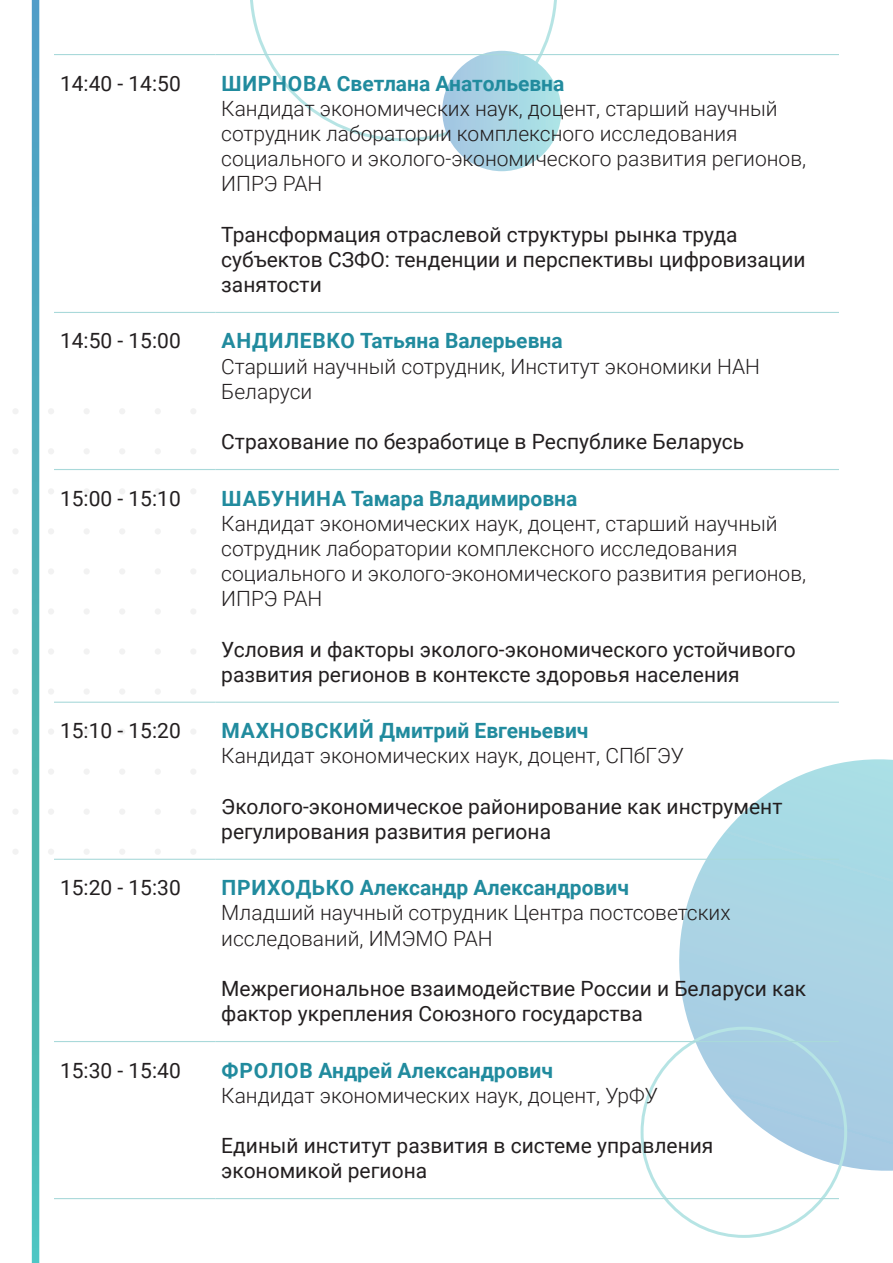
<style>
.page{position:relative;width:893px;height:1263px;background:#fff}
.page>*{position:absolute;margin:0;border:0;box-sizing:border-box;transform-origin:0 0}
.t1{font:21px/25.2px "Roboto";color:#231f20}
.t2{font:300 21px/25.2px "Roboto";color:#231f20}
.t3{font:700 21px "Roboto";color:#218b9e}
</style>
<div class="page">
<svg style="left:191px;top:408px;width:5px;height:6px"></svg>
<svg style="left:191px;top:449px;width:5px;height:5px"></svg>
<svg style="left:191px;top:489px;width:5px;height:5px"></svg>
<svg style="left:191px;top:529px;width:5px;height:5px"></svg>
<svg style="left:191px;top:569px;width:5px;height:5px"></svg>
<div style="left:190px;top:608px;width:6px;height:7px;background:#f2f2f2;border-radius:50%"></div>
<div style="left:190px;top:648px;width:6px;height:7px;background:#f2f2f2;border-radius:50%"></div>
<div style="left:190px;top:688px;width:6px;height:7px;background:#f2f2f2;border-radius:50%"></div>
<div style="left:190px;top:728px;width:6px;height:7px;background:#f2f2f2;border-radius:50%"></div>
<div style="left:190px;top:768px;width:6px;height:7px;background:#f2f2f2;border-radius:50%"></div>
<div style="left:190px;top:808px;width:6px;height:7px;background:#f2f2f2;border-radius:50%"></div>
<div style="left:190px;top:848px;width:6px;height:7px;background:#f2f2f2;border-radius:50%"></div>
<svg style="left:155px;top:408px;width:6px;height:6px"></svg>
<svg style="left:155px;top:449px;width:6px;height:5px"></svg>
<svg style="left:155px;top:489px;width:6px;height:5px"></svg>
<svg style="left:155px;top:529px;width:6px;height:5px"></svg>
<svg style="left:155px;top:569px;width:6px;height:5px"></svg>
<div style="left:155px;top:608px;width:6px;height:7px;background:#f2f2f2;border-radius:50%"></div>
<div style="left:155px;top:648px;width:6px;height:7px;background:#f2f2f2;border-radius:50%"></div>
<div style="left:155px;top:688px;width:6px;height:7px;background:#f2f2f2;border-radius:50%"></div>
<div style="left:155px;top:728px;width:6px;height:7px;background:#f2f2f2;border-radius:50%"></div>
<div style="left:155px;top:768px;width:6px;height:7px;background:#f2f2f2;border-radius:50%"></div>
<div style="left:155px;top:808px;width:6px;height:7px;background:#f2f2f2;border-radius:50%"></div>
<div style="left:155px;top:848px;width:6px;height:7px;background:#f2f2f2;border-radius:50%"></div>
<svg style="left:119px;top:408px;width:6px;height:6px"></svg>
<svg style="left:119px;top:449px;width:6px;height:5px"></svg>
<svg style="left:119px;top:489px;width:6px;height:5px"></svg>
<svg style="left:119px;top:529px;width:6px;height:5px"></svg>
<svg style="left:119px;top:569px;width:6px;height:5px"></svg>
<div style="left:119px;top:608px;width:6px;height:7px;background:#f2f2f2;border-radius:50%"></div>
<div style="left:119px;top:648px;width:6px;height:7px;background:#f2f2f2;border-radius:50%"></div>
<div style="left:119px;top:688px;width:6px;height:7px;background:#f2f2f2;border-radius:50%"></div>
<div style="left:119px;top:728px;width:6px;height:7px;background:#f2f2f2;border-radius:50%"></div>
<div style="left:119px;top:768px;width:6px;height:7px;background:#f2f2f2;border-radius:50%"></div>
<div style="left:119px;top:808px;width:6px;height:7px;background:#f2f2f2;border-radius:50%"></div>
<div style="left:119px;top:848px;width:6px;height:7px;background:#f2f2f2;border-radius:50%"></div>
<svg style="left:84px;top:408px;width:5px;height:6px"></svg>
<svg style="left:84px;top:449px;width:5px;height:5px"></svg>
<svg style="left:84px;top:489px;width:5px;height:5px"></svg>
<svg style="left:84px;top:529px;width:5px;height:5px"></svg>
<svg style="left:84px;top:569px;width:5px;height:5px"></svg>
<div style="left:84px;top:608px;width:6px;height:7px;background:#f2f2f2;border-radius:50%"></div>
<div style="left:84px;top:648px;width:6px;height:7px;background:#f2f2f2;border-radius:50%"></div>
<div style="left:84px;top:688px;width:6px;height:7px;background:#f2f2f2;border-radius:50%"></div>
<div style="left:84px;top:728px;width:6px;height:7px;background:#f2f2f2;border-radius:50%"></div>
<div style="left:84px;top:768px;width:6px;height:7px;background:#f2f2f2;border-radius:50%"></div>
<div style="left:84px;top:808px;width:6px;height:7px;background:#f2f2f2;border-radius:50%"></div>
<div style="left:84px;top:848px;width:6px;height:7px;background:#f2f2f2;border-radius:50%"></div>
<svg style="left:48px;top:409px;width:6px;height:5px"></svg>
<svg style="left:48px;top:449px;width:6px;height:5px"></svg>
<svg style="left:48px;top:489px;width:6px;height:5px"></svg>
<svg style="left:48px;top:529px;width:6px;height:5px"></svg>
<svg style="left:48px;top:569px;width:6px;height:5px"></svg>
<div style="left:48px;top:608px;width:6px;height:7px;background:#f2f2f2;border-radius:50%"></div>
<div style="left:48px;top:648px;width:6px;height:7px;background:#f2f2f2;border-radius:50%"></div>
<div style="left:48px;top:688px;width:6px;height:7px;background:#f2f2f2;border-radius:50%"></div>
<div style="left:48px;top:728px;width:6px;height:7px;background:#f2f2f2;border-radius:50%"></div>
<div style="left:48px;top:768px;width:6px;height:7px;background:#f2f2f2;border-radius:50%"></div>
<div style="left:48px;top:808px;width:6px;height:7px;background:#f2f2f2;border-radius:50%"></div>
<div style="left:48px;top:848px;width:6px;height:7px;background:#f2f2f2;border-radius:50%"></div>
<svg style="left:650px;top:759px;width:243px;height:441px"></svg>
<svg style="left:250px;top:0;width:307px;height:141px"></svg>
<div style="left:442px;top:51px;width:119px;height:120px;background:linear-gradient(to right,#a5c5e2,#ade4e6);border-radius:50%"></div>
<svg style="left:13px;top:0;width:26px;height:1263px"></svg>
<hr style="left:54px;top:54px;width:161px;height:1px;background:#a9d9da">
<hr style="left:215px;top:54px;width:624px;height:1px;background:#a9d9da">
<hr style="left:54px;top:312px;width:161px;height:1px;background:#a9d9da">
<hr style="left:215px;top:312px;width:624px;height:1px;background:#a9d9da">
<hr style="left:54px;top:469px;width:161px;height:1px;background:#a9d9da">
<hr style="left:215px;top:469px;width:624px;height:1px;background:#a9d9da">
<hr style="left:54px;top:702px;width:161px;height:1px;background:#a9d9da">
<hr style="left:215px;top:702px;width:624px;height:1px;background:#a9d9da">
<hr style="left:54px;top:859px;width:161px;height:1px;background:#a9d9da">
<hr style="left:215px;top:859px;width:624px;height:1px;background:#a9d9da">
<hr style="left:54px;top:1041px;width:161px;height:1px;background:#a9d9da">
<hr style="left:215px;top:1041px;width:624px;height:1px;background:#a9d9da">
<hr style="left:54px;top:1198px;width:161px;height:1px;background:#a9d9da">
<hr style="left:215px;top:1198px;width:624px;height:1px;background:#a9d9da">
<p class="t1" style="left:60px;top:70px;width:122px">14:40 - 14:50</p>
<p class="t3" style="left:222px;top:68px;width:344px">ШИРНОВА Светлана Анатольевна</p>
<p class="t2" style="left:221px;top:95px;width:586px">Кандидат экономических наук, доцент, старший научный сотрудник лаборатории комплексного исследования социального и эколого-экономического развития регионов, ИПРЭ РАН</p>
<p class="t1" style="left:221px;top:221px;width:586px">Трансформация отраслевой структуры рынка труда субъектов СЗФО: тенденции и перспективы цифровизации занятости</p>
<p class="t1" style="left:60px;top:328px;width:122px">14:50 - 15:00</p>
<p class="t3" style="left:222px;top:326px;width:343px">АНДИЛЕВКО Татьяна Валерьевна</p>
<p class="t2" style="left:221px;top:353px;width:540px">Старший научный сотрудник, Институт экономики НАН<br>Беларуси</p>
<p class="t1" style="left:221px;top:428px;width:524px">Страхование по безработице в Республике Беларусь</p>
<p class="t1" style="left:60px;top:485px;width:122px">15:00 - 15:10</p>
<p class="t3" style="left:222px;top:483px;width:357px">ШАБУНИНА Тамара Владимировна</p>
<p class="t2" style="left:221px;top:510px;width:586px">Кандидат экономических наук, доцент, старший научный сотрудник лаборатории комплексного исследования социального и эколого-экономического развития регионов, ИПРЭ РАН</p>
<p class="t1" style="left:221px;top:636px;width:576px">Условия и факторы эколого-экономического устойчивого развития регионов в контексте здоровья населения</p>
<p class="t1" style="left:60px;top:717px;width:122px">15:10 - 15:20</p>
<p class="t3" style="left:222px;top:716px;width:368px">МАХНОВСКИЙ Дмитрий Евгеньевич</p>
<p class="t2" style="left:221px;top:742px;width:464px">Кандидат экономических наук, доцент, СПбГЭУ</p>
<p class="t1" style="left:221px;top:793px;width:563px">Эколого-экономическое районирование как инструмент регулирования развития региона</p>
<p class="t1" style="left:60px;top:874px;width:122px">15:20 - 15:30</p>
<p class="t3" style="left:222px;top:873px;width:409px">ПРИХОДЬКО Александр Александрович</p>
<p class="t2" style="left:221px;top:900px;width:511px">Младший научный сотрудник Центра постсоветских исследований, ИМЭМО РАН</p>
<p class="t1" style="left:221px;top:975px;width:586px">Межрегиональное взаимодействие России и Беларуси как фактор укрепления Союзного государства</p>
<p class="t1" style="left:60px;top:1057px;width:122px">15:30 - 15:40</p>
<p class="t3" style="left:222px;top:1055px;width:333px">ФРОЛОВ Андрей Александрович</p>
<p class="t2" style="left:221px;top:1082px;width:438px">Кандидат экономических наук, доцент, УрФУ</p>
<p class="t1" style="left:221px;top:1132px;width:494px">Единый институт развития в системе управления экономикой региона</p>
</div>
